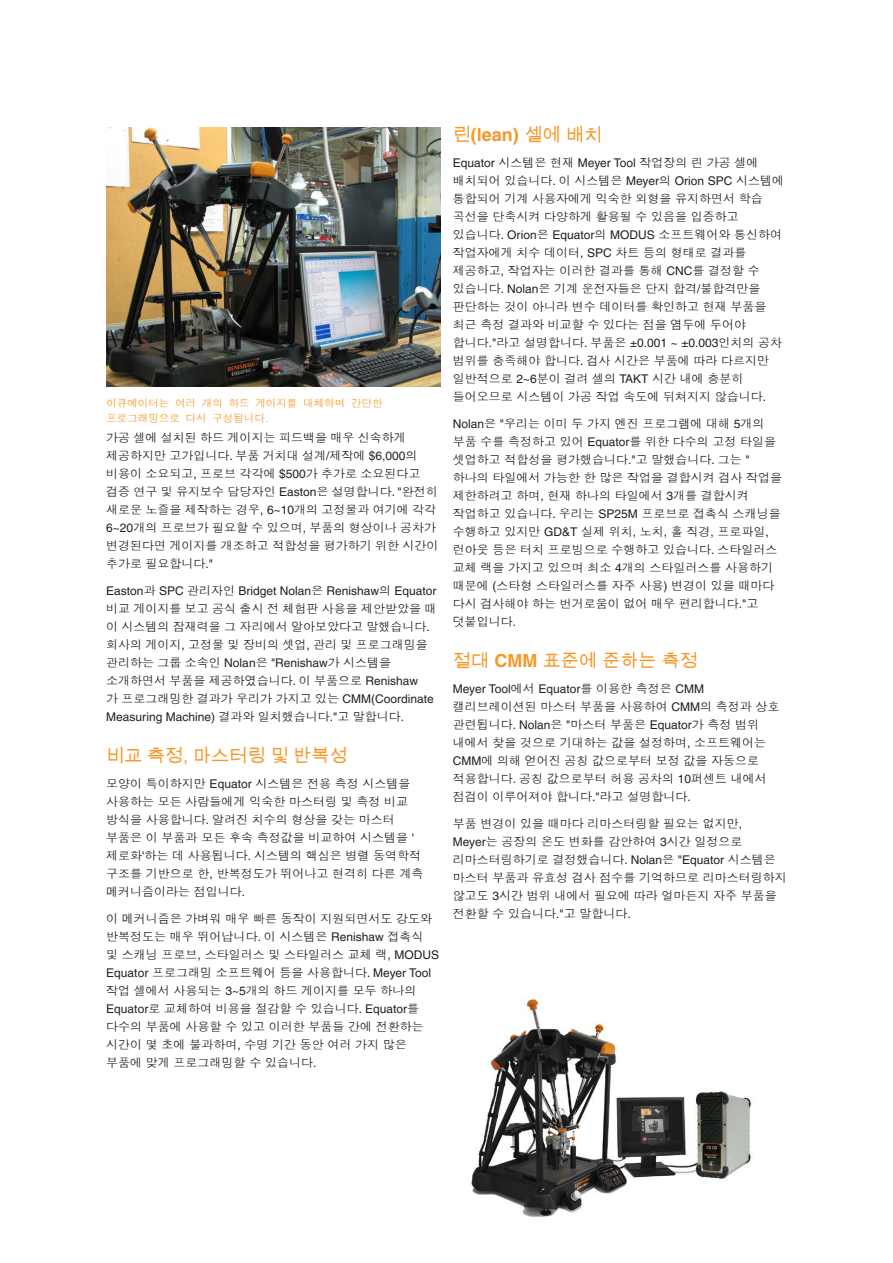
<style>
.page{position:relative;width:893px;height:1263px;background:#fff}
.page>*{position:absolute;margin:0;border:0;box-sizing:border-box;transform-origin:0 0}
.Main_body_heading_te{font:18px "Arial Unicode MS";color:#f79727}
.Main_body_text_8pt{font:18px "Arial Unicode MS";color:#f79727}
.Main_body_text_8pt-2{font:700 18px "Helvetica LT Pro";color:#f79727}
.Main_body_text_8pt-3{font:12px/18px "Dotum Che";color:#231f20}
.Main_body_heading_te-2{font:12px/18px "Dotum Che";color:#231f20}
.Caption_text_7pt{font:10.5px/15px "Dotum Che";color:#f79727}
.s1{font-family:"Helvetica LT Pro"}
.s2{font-family:"Arial Unicode MS";font-weight:400}
.s3{font-family:"Helvetica LT Pro";font-weight:700}
</style>
<div class="page">
<img style="left:106px;top:128px;width:334px;height:259px">
<img style="left:471px;top:995px;width:281px;height:222px">
<p class="Caption_text_7pt" style="left:106px;top:395px;width:278px">이큐에이터는 여러 개의 하드 게이지를 대체하며 간단한 프로그래밍으로 다시 구성됩니다.</p>
<p class="Main_body_heading_te-2" style="left:106px;top:429px;width:334px">가공 셀에 설치된 하드 게이지는 피드백을 매우 신속하게 제공하지만 고가입니다<span class="s1">.</span> 부품 거치대 설계<span class="s1">/</span>제작에 <span class="s1">$6,000</span>의 비용이 소요되고<span class="s1">,</span> 프로브 각각에 <span class="s1">$500</span>가 추가로 소요된다고 검증 연구 및 유지보수 담당자인 <span class="s1">Easton</span>은 설명합니다<span class="s1">. "</span>완전히 새로운 노즐을 제작하는 경우<span class="s1">, 6~10</span>개의 고정물과 여기에 각각<br><span class="s1">6~20</span>개의 프로브가 필요할 수 있으며<span class="s1">,</span> 부품의 형상이나 공차가 변경된다면 게이지를 개조하고 적합성을 평가하기 위한 시간이 추가로 필요합니다<span class="s1">."</span></p>
<p class="Main_body_heading_te-2" style="left:106px;top:582px;width:332px"><span class="s1">Easton</span>과 <span class="s1">SPC</span> 관리자인 <span class="s1">Bridget Nolan</span>은 <span class="s1">Renishaw</span>의 <span class="s1">Equator </span>비교 게이지를 보고 공식 출시 전 체험판 사용을 제안받았을 때 이 시스템의 잠재력을 그 자리에서 알아보았다고 말했습니다<span class="s1">. </span>회사의 게이지<span class="s1">,</span> 고정물 및 장비의 셋업<span class="s1">,</span> 관리 및 프로그래밍을 관리하는 그룹 소속인 <span class="s1">Nolan</span>은 <span class="s1">"Renishaw</span>가 시스템을 소개하면서 부품을 제공하였습니다<span class="s1">.</span> 이 부품으로 <span class="s1">Renishaw<br></span>가 프로그래밍한 결과가 우리가 가지고 있는 <span class="s1">CMM(Coordinate Measuring Machine)</span> 결과와 일치했습니다<span class="s1">."</span>고 말합니다<span class="s1">.</span></p>
<p class="Main_body_heading_te" style="left:106px;top:742px;width:243px">비교 측정, 마스터링 및 반복성</p>
<p class="Main_body_text_8pt-3" style="left:106px;top:775px;width:319px">모양이 특이하지만 <span class="s1">Equator</span> 시스템은 전용 측정 시스템을 사용하는 모든 사람들에게 익숙한 마스터링 및 측정 비교 방식을 사용합니다<span class="s1">.</span> 알려진 치수의 형상을 갖는 마스터 부품은 이 부품과 모든 후속 측정값을 비교하여 시스템을 <span class="s1">' </span>제로화<span class="s1">'</span>하는 데 사용됩니다<span class="s1">.</span> 시스템의 핵심은 병렬 동역학적 구조를 기반으로 한<span class="s1">,</span> 반복정도가 뛰어나고 현격히 다른 계측 메커니즘이라는 점입니다<span class="s1">.</span></p>
<p class="Main_body_text_8pt-3" style="left:106px;top:910px;width:334px">이 메커니즘은 가벼워 매우 빠른 동작이 지원되면서도 강도와 반복정도는 매우 뛰어납니다<span class="s1">.</span> 이 시스템은 <span class="s1">Renishaw</span> 접촉식<br>및 스캐닝 프로브<span class="s1">,</span> 스타일러스 및 스타일러스 교체 랙<span class="s1">, MODUS<br>Equator</span> 프로그래밍 소프트웨어 등을 사용합니다<span class="s1">. Meyer Tool </span>작업 셀에서 사용되는 <span class="s1">3~5</span>개의 하드 게이지를 모두 하나의<br><span class="s1">Equator</span>로 교체하여 비용을 절감할 수 있습니다<span class="s1">. Equator</span>를 다수의 부품에 사용할 수 있고 이러한 부품들 간에 전환하는 시간이 몇 초에 불과하며<span class="s1">,</span> 수명 기간 동안 여러 가지 많은 부품에 맞게 프로그래밍할 수 있습니다<span class="s1">.</span></p>
<p class="Main_body_text_8pt-2" style="left:453px;top:123px;width:151px"><span class="s2">린</span>(lean) <span class="s2">셀에 배치</span></p>
<p class="Main_body_text_8pt-3" style="left:453px;top:154px;width:333px"><span class="s1">Equator</span> 시스템은 현재 <span class="s1">Meyer Tool</span> 작업장의 린 가공 셀에 배치되어 있습니다<span class="s1">.</span> 이 시스템은 <span class="s1">Meyer</span>의 <span class="s1">Orion SPC</span> 시스템에 통합되어 기계 사용자에게 익숙한 외형을 유지하면서 학습 곡선을 단축시켜 다양하게 활용될 수 있음을 입증하고 있습니다<span class="s1">. Orion</span>은 <span class="s1">Equator</span>의 <span class="s1">MODUS</span> 소프트웨어와 통신하여 작업자에게 치수 데이터<span class="s1">, SPC</span> 차트 등의 형태로 결과를 제공하고<span class="s1">,</span> 작업자는 이러한 결과를 통해 <span class="s1">CNC</span>를 결정할 수 있습니다<span class="s1">. Nolan</span>은 기계 운전자들은 단지 합격<span class="s1">/</span>불합격만을 판단하는 것이 아니라 변수 데이터를 확인하고 현재 부품을 최근 측정 결과와 비교할 수 있다는 점을 염두에 두어야 합니다<span class="s1">."</span>라고 설명합니다<span class="s1">.</span> 부품은 <span class="s1">±0.001 ~ ±0.003</span>인치의 공차 범위를 충족해야 합니다<span class="s1">.</span> 검사 시간은 부품에 따라 다르지만 일반적으로 <span class="s1">2~6</span>분이 걸려 셀의 <span class="s1">TAKT</span> 시간 내에 충분히 들어오므로 시스템이 가공 작업 속도에 뒤쳐지지 않습니다<span class="s1">.</span></p>
<p class="Main_body_text_8pt-3" style="left:453px;top:414px;width:331px"><span class="s1">Nolan</span>은 <span class="s1">"</span>우리는 이미 두 가지 엔진 프로그램에 대해 <span class="s1">5</span>개의 부품 수를 측정하고 있어 <span class="s1">Equator</span>를 위한 다수의 고정 타일을 셋업하고 적합성을 평가했습니다<span class="s1">."</span>고 말했습니다<span class="s1">.</span> 그는 <span class="s1">" </span>하나의 타일에서 가능한 한 많은 작업을 결합시켜 검사 작업을 제한하려고 하며<span class="s1">,</span> 현재 하나의 타일에서 <span class="s1">3</span>개를 결합시켜 작업하고 있습니다<span class="s1">.</span> 우리는 <span class="s1">SP25M</span> 프로브로 접촉식 스캐닝을 수행하고 있지만 <span class="s1">GD&amp;T</span> 실제 위치<span class="s1">,</span> 노치<span class="s1">,</span> 홀 직경<span class="s1">,</span> 프로파일<span class="s1">, </span>런아웃 등은 터치 프로빙으로 수행하고 있습니다<span class="s1">.</span> 스타일러스 교체 랙을 가지고 있으며 최소 <span class="s1">4</span>개의 스타일러스를 사용하기 때문에 <span class="s1">(</span>스타형 스타일러스를 자주 사용<span class="s1">)</span> 변경이 있을 때마다 다시 검사해야 하는 번거로움이 없어 매우 편리합니다<span class="s1">."</span>고 덧붙입니다<span class="s1">.</span></p>
<p class="Main_body_text_8pt" style="left:453px;top:647px;width:246px">절대 <span class="s3">CMM</span> 표준에 준하는 측정</p>
<p class="Main_body_text_8pt-3" style="left:453px;top:680px;width:328px"><span class="s1">Meyer Tool</span>에서 <span class="s1">Equator</span>를 이용한 측정은 <span class="s1">CMM </span>캘리브레이션된 마스터 부품을 사용하여 <span class="s1">CMM</span>의 측정과 상호 관련됩니다<span class="s1">. Nolan</span>은 <span class="s1">"</span>마스터 부품은 <span class="s1">Equator</span>가 측정 범위 내에서 찾을 것으로 기대하는 값을 설정하며<span class="s1">,</span> 소프트웨어는<br><span class="s1">CMM</span>에 의해 얻어진 공칭 값으로부터 보정 값을 자동으로 적용합니다<span class="s1">.</span> 공칭 값으로부터 허용 공차의 <span class="s1">10</span>퍼센트 내에서 점검이 이루어져야 합니다<span class="s1">."</span>라고 설명합니다<span class="s1">.</span></p>
<p class="Main_body_text_8pt-3" style="left:453px;top:814px;width:335px">부품 변경이 있을 때마다 리마스터링할 필요는 없지만<span class="s1">,<br>Meyer</span>는 공장의 온도 변화를 감안하여 <span class="s1">3</span>시간 일정으로 리마스터링하기로 결정했습니다<span class="s1">. Nolan</span>은 <span class="s1">"Equator</span> 시스템은 마스터 부품과 유효성 검사 점수를 기억하므로 리마스터링하지 않고도 <span class="s1">3</span>시간 범위 내에서 필요에 따라 얼마든지 자주 부품을 전환할 수 있습니다<span class="s1">."</span>고 말합니다<span class="s1">.</span></p>
</div>
